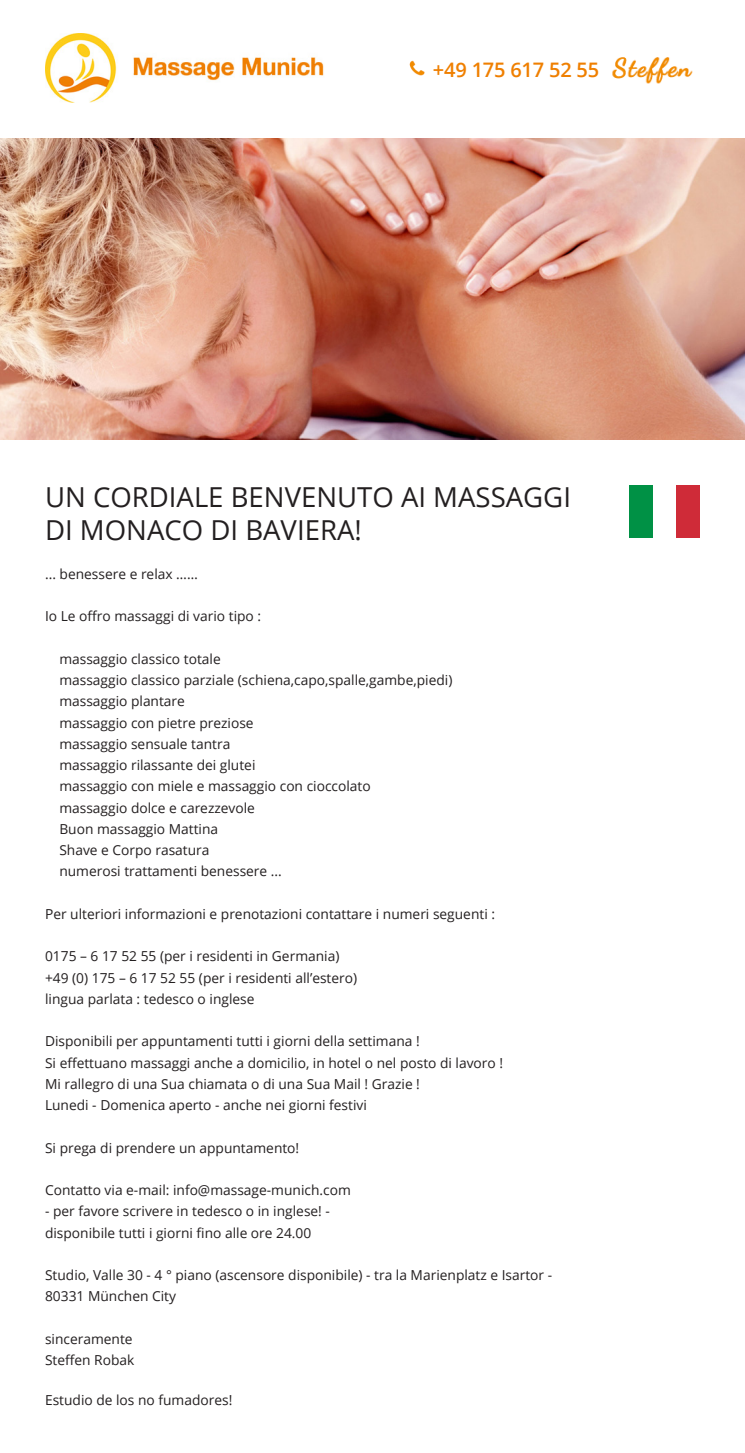
<style>
.page{position:relative;width:745px;height:1453px;background:#fff}
.page>*{position:absolute;margin:0;border:0;box-sizing:border-box;transform-origin:0 0}
.t1{font:27.5px/33px "Open Sans";color:#231f20}
.t2{font:600 20px "Open Sans";letter-spacing:-.01em;color:#ef7f01}
.t3{font:13.75px/21.2px "Open Sans";color:#231f20}
</style>
<div class="page">
<img style="left:0;top:138px;width:744px;height:302px">
<img style="left:45px;top:33px;width:279px;height:69px">
<img style="left:612px;top:57px;width:81px;height:27px">
<img style="left:409px;top:60px;width:16px;height:16px">
<div style="left:629px;top:485px;width:23px;height:53px;background:#009145"></div>
<div style="left:676px;top:485px;width:23px;height:53px;background:#cf2b38"></div>
<h2 class="t2" style="left:432px;top:56px;width:168px">+49 175 617 52 55</h2>
<h1 class="t1" style="left:45px;top:479px;width:527px">UN CORDIALE BENVENUTO AI MASSAGGI<br>DI MONACO DI BAVIERA!</h1>
<p class="t3" style="left:45px;top:563px;width:154px">... benessere e relax ……</p>
<p class="t3" style="left:45px;top:605px;width:217px">Io Le offro massaggi di vario tipo :</p>
<p class="t3" style="left:59px;top:648px;width:394px">massaggio classico totale<br>massaggio classico parziale (schiena,capo,spalle,gambe,piedi) massaggio plantare<br>massaggio con pietre preziose<br>massaggio sensuale tantra<br>massaggio rilassante dei glutei<br>massaggio con miele e massaggio con cioccolato<br>massaggio dolce e carezzevole<br>Buon massaggio Mattina<br>Shave e Corpo rasatura<br>numerosi trattamenti benessere ...</p>
<p class="t3" style="left:45px;top:903px;width:451px">Per ulteriori informazioni e prenotazioni contattare i numeri seguenti :</p>
<p class="t3" style="left:45px;top:945px;width:313px">0175 – 6 17 52 55 (per i residenti in Germania) +49 (0) 175 – 6 17 52 55 (per i residenti all’estero) lingua parlata : tedesco o inglese</p>
<p class="t3" style="left:45px;top:1030px;width:459px">Disponibili per appuntamenti tutti i giorni della settimana !<br>Si effettuano massaggi anche a domicilio, in hotel o nel posto di lavoro !<br>Mi rallegro di una Sua chiamata o di una Sua Mail ! Grazie !<br>Lunedi - Domenica aperto - anche nei giorni festivi</p>
<p class="t3" style="left:45px;top:1136px;width:255px">Si prega di prendere un appuntamento!</p>
<p class="t3" style="left:45px;top:1179px;width:307px">Contatto via e-mail: info@massage-munich.com</p>
<p class="t3" style="left:45px;top:1200px;width:286px">- per favore scrivere in tedesco o in inglese! - disponibile tutti i giorni fino alle ore 24.00</p>
<p class="t3" style="left:45px;top:1264px;width:508px">Studio, Valle 30 - 4 ° piano (ascensore disponibile) - tra la Marienplatz e Isartor -<br>80331 München City</p>
<p class="t3" style="left:45px;top:1328px;width:91px">sinceramente<br>Steffen Robak</p>
<p class="t3" style="left:45px;top:1389px;width:189px">Estudio de los no fumadores!</p>
</div>
